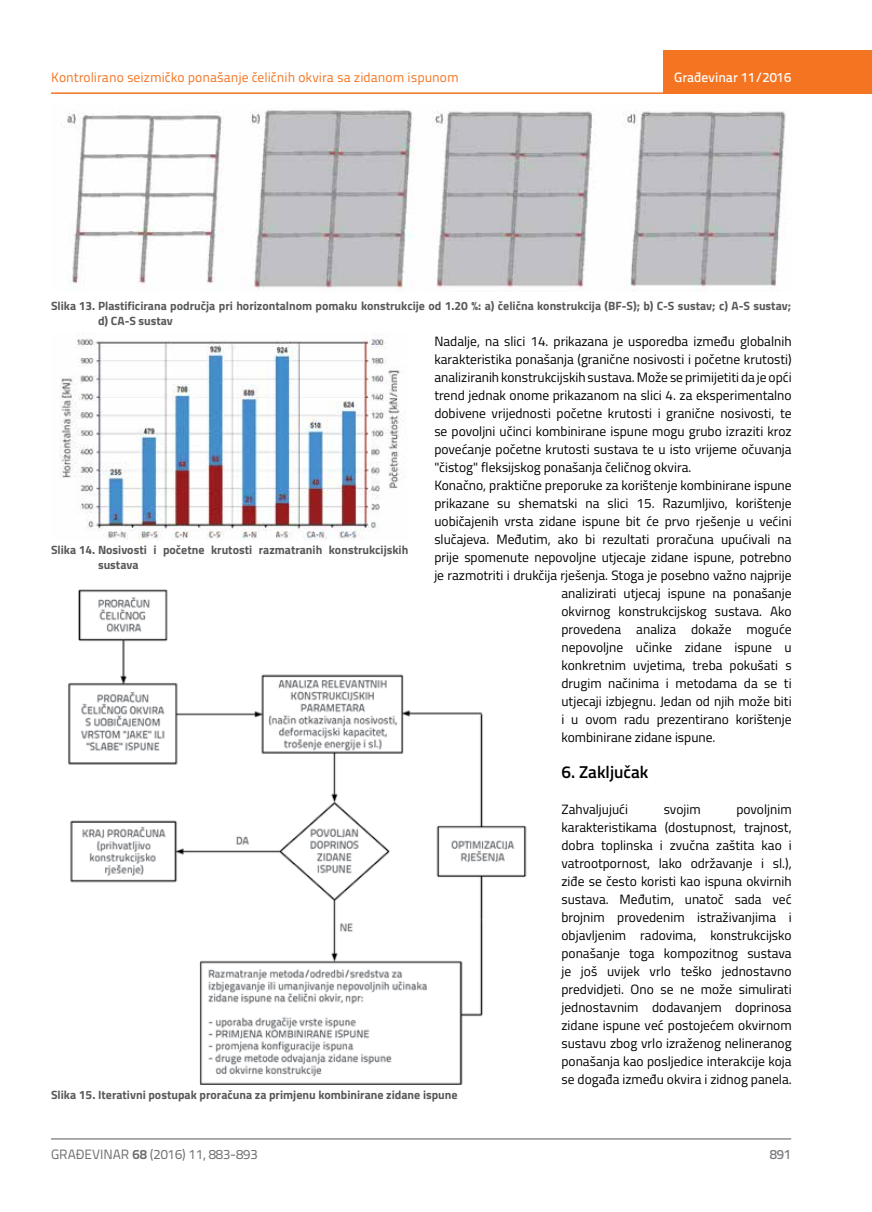
<style>
.page{position:relative;width:872px;height:1212px;background:#fff}
.page>*{position:absolute;margin:0;border:0;box-sizing:border-box;transform-origin:0 0}
.t1{font:600 17.25px "Titillium";color:#000}
.t2{font:13.5px/18px "Titillium";color:#000;text-align:justify}
.t3{font:13.5px "Titillium Text 22 L";color:#f47421}
.t4{font:13.5px "Titillium Text 22 L";color:#6d6e71}
.t5{font:500 13.5px "Titillium Text 22 L";color:#fff}
.t6{font:500 13.5px "Titillium Text 22 L";color:#797a7d}
.t7{font:700 12px/15px "Titillium";color:#58595b}
.s1{font-weight:700}
</style>
<div class="page">
<hr style="left:51px;top:92px;width:821px;height:2px;background:#f47421">
<div style="left:663px;top:50px;width:209px;height:44px;background:#f47421"></div>
<hr style="left:51px;top:1139px;width:740px;height:1px;background:#58595b">
<img style="left:67px;top:110px;width:719px;height:182px">
<img style="left:59px;top:333px;width:346px;height:207px">
<img style="left:68px;top:589px;width:459px;height:495px">
<p class="t3" style="left:51px;top:68px;width:409px">Kontrolirano seizmičko ponašanje čeličnih okvira sa zidanom ispunom</p>
<p class="t5" style="left:674px;top:67px;width:118px">Građevinar 11/2016</p>
<p class="t7" style="left:98px;top:297px;width:694px;text-indent:-47px">Slika 13. Plastificirana područja pri horizontalnom pomaku konstrukcije od 1.20 %: a) čelična konstrukcija (BF-S); b) C-S sustav; c) A-S sustav; d) CA-S sustav</p>
<p class="t7" style="left:98px;top:542px;width:312px;text-indent:-47px">Slika 14. Nosivosti i početne krutosti razmatranih konstrukcijskih sustava</p>
<p class="t2" style="left:434px;top:331px;width:359px">Nadalje, na slici 14. prikazana je usporedba između globalnih</p>
<p class="t2" style="left:434px;top:349px;width:359px">karakteristika ponašanja (granične nosivosti i početne krutosti)</p>
<p class="t2" style="left:434px;top:367px;width:359px">analiziranih konstrukcijskih sustava. Može se primijetiti da je opći</p>
<p class="t2" style="left:434px;top:385px;width:359px">trend jednak onome prikazanom na slici 4. za eksperimentalno</p>
<p class="t2" style="left:434px;top:403px;width:359px">dobivene vrijednosti početne krutosti i granične nosivosti, te</p>
<p class="t2" style="left:434px;top:421px;width:359px">se povoljni učinci kombinirane ispune mogu grubo izraziti kroz</p>
<p class="t2" style="left:434px;top:439px;width:359px">povećanje početne krutosti sustava te u isto vrijeme očuvanja</p>
<p class="t2" style="left:434px;top:457px;width:258px">"čistog" fleksijskog ponašanja čeličnog okvira.</p>
<p class="t2" style="left:434px;top:475px;width:359px">Konačno, praktične preporuke za korištenje kombinirane ispune</p>
<p class="t2" style="left:434px;top:493px;width:359px">prikazane su shematski na slici 15. Razumljivo, korištenje</p>
<p class="t2" style="left:434px;top:511px;width:359px">uobičajenih vrsta zidane ispune bit će prvo rješenje u većini</p>
<p class="t2" style="left:434px;top:529px;width:359px">slučajeva. Međutim, ako bi rezultati proračuna upućivali na</p>
<p class="t2" style="left:434px;top:547px;width:359px">prije spomenute nepovoljne utjecaje zidane ispune, potrebno</p>
<p class="t2" style="left:434px;top:565px;width:359px">je razmotriti i drukčija rješenja. Stoga je posebno važno najprije</p>
<p class="t2" style="left:561px;top:583px;width:232px">analizirati utjecaj ispune na ponašanje</p>
<p class="t2" style="left:561px;top:601px;width:232px">okvirnog konstrukcijskog sustava. Ako</p>
<p class="t2" style="left:561px;top:619px;width:232px">provedena analiza dokaže moguće</p>
<p class="t2" style="left:561px;top:637px;width:232px">nepovoljne učinke zidane ispune u</p>
<p class="t2" style="left:561px;top:655px;width:232px">konkretnim uvjetima, treba pokušati s</p>
<p class="t2" style="left:561px;top:673px;width:232px">drugim načinima i metodama da se ti</p>
<p class="t2" style="left:561px;top:692px;width:232px">utjecaji izbjegnu. Jedan od njih može biti</p>
<p class="t2" style="left:561px;top:710px;width:232px">i u ovom radu prezentirano korištenje</p>
<p class="t2" style="left:561px;top:728px;width:155px">kombinirane zidane ispune.</p>
<p class="t1" style="left:561px;top:759px;width:89px">6. Zaključak</p>
<p class="t2" style="left:561px;top:800px;width:68px">Zahvaljujući</p>
<p class="t2" style="left:664px;top:800px;width:38px">svojim</p>
<p class="t2" style="left:561px;top:800px;width:232px;text-indent:175px">povoljnim karakteristikama (dostupnost, trajnost, dobra toplinska i zvučna zaštita kao i vatrootpornost, lako održavanje i sl.), ziđe se često koristi kao ispuna okvirnih sustava. Međutim, unatoč sada već brojnim provedenim istraživanjima i objavljenim radovima, konstrukcijsko ponašanje toga kompozitnog sustava je još uvijek vrlo teško jednostavno predvidjeti. Ono se ne može simulirati jednostavnim dodavanjem doprinosa zidane ispune već postojećem okvirnom sustavu zbog vrlo izraženog nelineranog ponašanja kao posljedice interakcije koja se događa između okvira i zidnog panela.</p>
<p class="t7" style="left:51px;top:1087px;width:408px">Slika 15. Iterativni postupak proračuna za primjenu kombinirane zidane ispune</p>
<p class="t4" style="left:51px;top:1144px;width:208px">GRAĐEVINAR <span class="s1">68</span> (2016) 11, 883-893</p>
<p class="t6" style="left:769px;top:1144px;width:23px">891</p>
</div>
